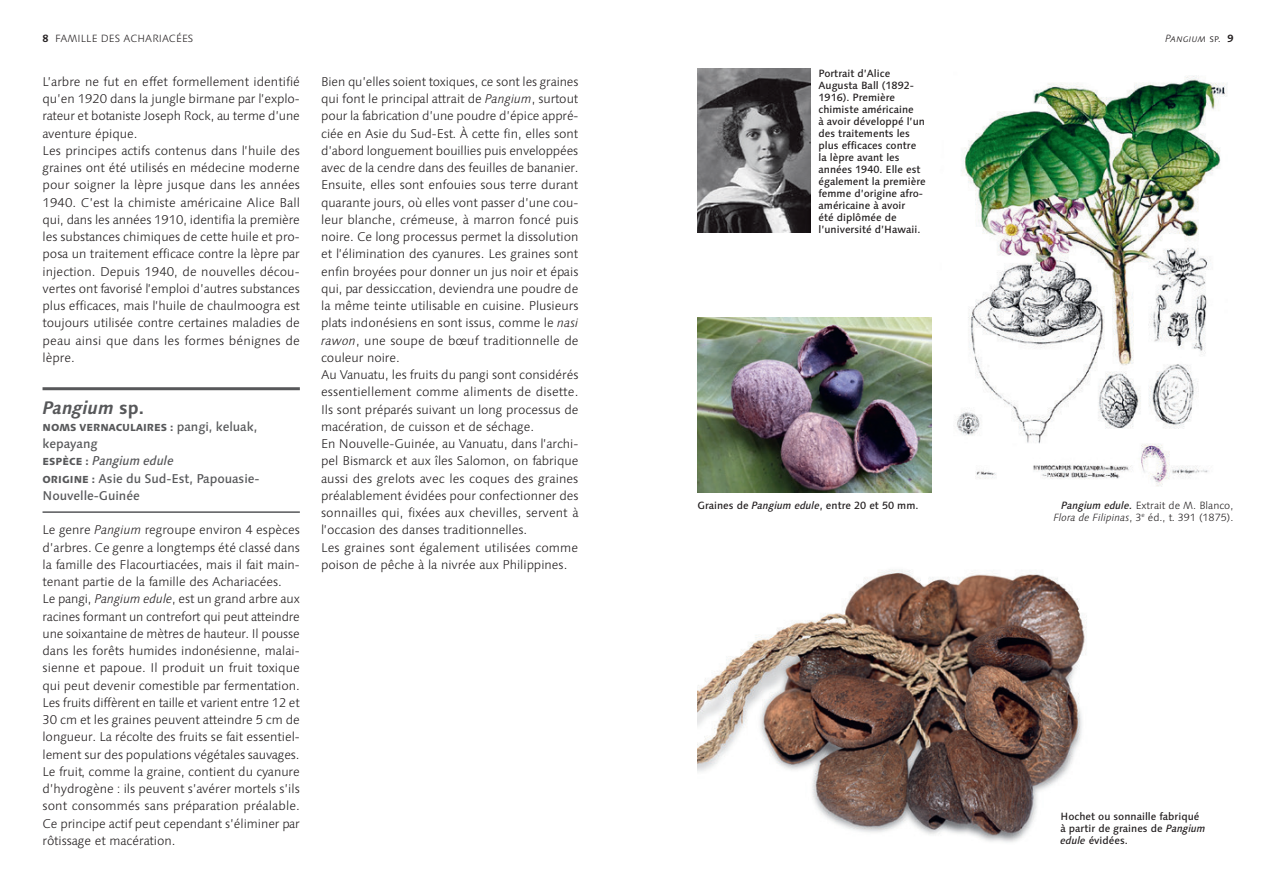
<style>
.page{position:relative;width:1276px;height:893px;background:#fff}
.page>*{position:absolute;margin:0;border:0;box-sizing:border-box;transform-origin:0 0}
.t1{font:italic 700 18px "Linotype Syntax";color:#57585a}
.t2{font:300 12.75px/17.2px "Linotype Syntax";color:#231f20}
.t3{font:500 12.75px/17.2px "Linotype Syntax";letter-spacing:-.005em;color:#57585a}
.t4{font:500 10.5px/12px "Linotype Syntax";color:#231f20}
.t5{font:300 10.5px/12px "Linotype Syntax";color:#231f20;text-align:right}
.t6{font:italic 300 10.5px "Linotype Syntax SC";letter-spacing:.01em;color:#231f20}
.t7{font:800 10.2px "Linotype Syntax";color:#57585a}
.s1{font-weight:700}
.s2{font-style:normal}
.s3{font-family:"Linotype Syntax";font-weight:700;font-style:normal}
.s4{font-style:italic}
.s5{font-weight:500;font-size:12.75px}
.s6{font-weight:800;font-size:10.2px}
.s7{font-weight:500;font-style:italic}
</style>
<div class="page">
<img style="left:697px;top:317px;width:234px;height:175px">
<img style="left:697px;top:569px;width:390px;height:274px">
<img style="left:957px;top:75px;width:270px;height:412px">
<img style="left:697px;top:69px;width:113px;height:164px">
<hr style="left:43px;top:387px;width:257px;height:3px;background:#57585a">
<hr style="left:43px;top:511px;width:257px;height:2px;background:#57585a">
<p class="t5" style="left:43px;top:33px;width:152px"><span class="s1">8</span> FAMILLE DES ACHARIACéES</p>
<p class="t6" style="left:1165px;top:32px;width:70px">Pangium <span class="s2">sp.</span> <span class="s3">9</span></p>
<p class="t2" style="left:321px;top:73px;width:259px">Bien qu’elles soient toxiques, ce sont les graines qui font le principal attrait de <span class="s4">Pangium</span>, surtout pour la fabrication d’une poudre d’épice appré&shy;ciée en Asie du Sud-Est. À cette fin, elles sont d’abord longuement bouillies puis enveloppées avec de la cendre dans des feuilles de bananier.<br>Ensuite, elles sont enfouies sous terre durant quarante jours, où elles vont passer d’une cou&shy;leur blanche, crémeuse, à marron foncé puis noire. Ce long processus permet la dissolution et l’élimination des cyanures. Les graines sont enfin broyées pour donner un jus noir et épais qui, par dessiccation, deviendra une poudre de la même teinte utilisable en cuisine. Plusieurs plats indonésiens en sont issus, comme le <span class="s4">nasi rawon</span>, une soupe de bœuf traditionnelle de couleur noire.<br>Au Vanuatu, les fruits du pangi sont considérés essentiellement comme aliments de disette.<br>Ils sont préparés suivant un long processus de macération, de cuisson et de séchage.<br>En Nouvelle-Guinée, au Vanuatu, dans l’archi&shy;pel Bismarck et aux îles Salomon, on fabrique aussi des grelots avec les coques des graines préalablement évidées pour confectionner des sonnailles qui, fixées aux chevilles, servent à l’occasion des danses traditionnelles.<br>Les graines sont également utilisées comme poison de pêche à la nivrée aux Philippines.</p>
<p class="t4" style="left:818px;top:68px;width:109px">Portrait d’Alice<br>Augusta Ball (1892-<br>1916). Première chimiste américaine<br>à avoir développé l’un des traitements les plus efficaces contre la lèpre avant les années 1940. Elle est également la première femme d’origine afro&shy;américaine à avoir<br>été diplômée de l’université d’Hawaii.</p>
<p class="t2" style="left:43px;top:73px;width:259px">L’arbre ne fut en effet formellement identifié qu’en 1920 dans la jungle birmane par l’explo&shy;rateur et botaniste Joseph Rock, au terme d’une aventure épique.<br>Les principes actifs contenus dans l’huile des graines ont été utilisés en médecine moderne pour soigner la lèpre jusque dans les années 1940. C’est la chimiste américaine Alice Ball qui, dans les années 1910, identifia la première les substances chimiques de cette huile et pro&shy;posa un traitement efficace contre la lèpre par injection. Depuis 1940, de nouvelles décou&shy;vertes ont favorisé l’emploi d’autres substances plus efficaces, mais l’huile de chaulmoogra est toujours utilisée contre certaines maladies de peau ainsi que dans les formes bénignes de lèpre.</p>
<h1 class="t1" style="left:43px;top:400px;width:103px">Pangium <span class="s2">sp.</span></h1>
<p class="t7" style="left:43px;top:421px;width:216px">NOMS VERNACULAIRES : <span class="s5">pangi, keluak,</span></p>
<p class="t3" style="left:43px;top:436px;width:219px">kepayang<br><span class="s6">ESPÈCE :</span> <span class="s4">Pangium edule<br></span><span class="s6">ORIGINE :</span> Asie du Sud-Est, Papouasie-<br>Nouvelle-Guinée</p>
<p class="t2" style="left:43px;top:522px;width:259px">Le genre <span class="s4">Pangium</span> regroupe environ 4 espèces d’arbres. Ce genre a longtemps été classé dans la famille des Flacourtiacées, mais il fait main&shy;tenant partie de la famille des Achariacées.<br>Le pangi, <span class="s4">Pangium edule</span>, est un grand arbre aux racines formant un contrefort qui peut atteindre une soixantaine de mètres de hauteur. Il pousse dans les forêts humides indonésienne, malai&shy;sienne et papoue. Il produit un fruit toxique qui peut devenir comestible par fermentation.<br>Les fruits diffèrent en taille et varient entre 12 et 30 cm et les graines peuvent atteindre 5 cm de longueur. La récolte des fruits se fait essentiel&shy;lement sur des populations végétales sauvages.<br>Le fruit, comme la graine, contient du cyanure d’hydrogène : ils peuvent s’avérer mortels s’ils sont consommés sans préparation préalable.<br>Ce principe actif peut cependant s’éliminer par rôtissage et macération.</p>
<p class="t4" style="left:697px;top:500px;width:222px">Graines de <span class="s4">Pangium edule</span>, entre 20 et 50 mm.</p>
<p class="t5" style="left:1053px;top:499px;width:182px"><span class="s7">Pangium edule.</span> Extrait de M. Blanco,<br><span class="s4">Flora de Filipinas</span>, 3<sup>e</sup> éd., t. 391 (1875).</p>
<p class="t4" style="left:1060px;top:811px;width:147px">Hochet ou sonnaille fabriqué à partir de graines de <span class="s4">Pangium edule</span> évidées.</p>
</div>
